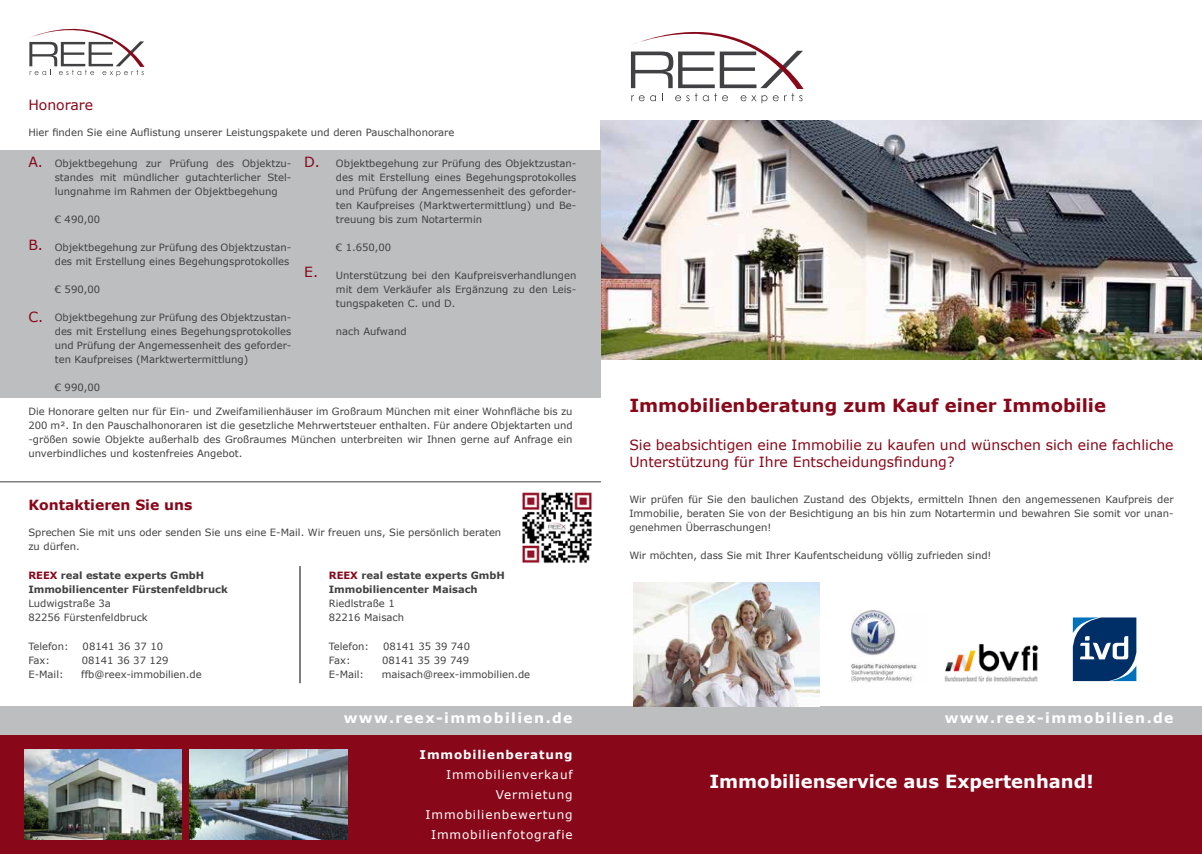
<style>
.page{position:relative;width:1202px;height:854px;background:#fff}
.page>*{position:absolute;margin:0;border:0;box-sizing:border-box;transform-origin:0 0}
.t1{font:700 18px "Verdana";color:#880719}
.t2{font:700 18px "Verdana";color:#fff}
.t3{font:14px/16.8px "Verdana";color:#880719}
.t4{font:700 14px "Verdana";letter-spacing:.1em;color:#fff}
.t5{font:700 14px "Verdana";color:#880719}
.t6{font:12px/20.1px "Verdana";letter-spacing:.07em;color:#fff;text-align:right}
.t7{font:700 12px "Verdana";letter-spacing:.07em;color:#fff}
.t8{font:10px/14px "Verdana";color:#414042;text-align:justify}
.t9{font:700 10px/14px "Verdana";color:#414042}
.s1{color:#880719}
</style>
<div class="page">
<svg style="left:630px;top:31px;width:174px;height:72px"></svg>
<img style="left:601px;top:120px;width:601px;height:239px">
<svg style="left:1073px;top:617px;width:63px;height:63px;background:#2a5585"></svg>
<img style="left:944px;top:644px;width:95px;height:38px">
<img style="left:851px;top:610px;width:66px;height:72px">
<div style="left:0;top:150px;width:601px;height:248px;background:#bcbec0"></div>
<hr style="left:299px;top:566px;width:1px;height:117px;background:#000">
<svg style="left:29px;top:28px;width:116px;height:48px"></svg>
<hr style="left:0;top:481px;width:601px;height:1px;background:#414042">
<div style="left:0;top:734px;width:1202px;height:119px;background:#880719"></div>
<div style="left:0;top:706px;width:1202px;height:28px;background:#bcbec0"></div>
<img style="left:633px;top:582px;width:186px;height:124px">
<img style="left:24px;top:749px;width:157px;height:90px">
<img style="left:190px;top:749px;width:157px;height:90px">
<img style="left:522px;top:492px;width:70px;height:71px">
<h2 class="t3" style="left:28px;top:96px;width:66px">Honorare</h2>
<p class="t8" style="left:28px;top:125px;width:428px">Hier finden Sie eine Auflistung unserer Leistungspakete und deren Pauschalhonorare</p>
<h2 class="t3" style="left:28px;top:153px;width:16px">A.</h2>
<h2 class="t3" style="left:304px;top:153px;width:17px">D.</h2>
<p class="t8" style="left:55px;top:156px;width:238px">Objektbegehung zur Prüfung des Objektzu&shy;standes mit mündlicher gutachterlicher Stel&shy;lungnahme im Rahmen der Objektbegehung</p>
<p class="t8" style="left:55px;top:212px;width:47px">€ 490,00</p>
<p class="t8" style="left:55px;top:240px;width:238px">Objektbegehung zur Prüfung des Objektzustan&shy;des mit Erstellung eines Begehungsprotokolles</p>
<p class="t8" style="left:55px;top:282px;width:47px">€ 590,00</p>
<p class="t8" style="left:55px;top:310px;width:238px">Objektbegehung zur Prüfung des Objektzustan&shy;des mit Erstellung eines Begehungsprotokolles und Prüfung der Angemessenheit des geforder&shy;ten Kaufpreises (Marktwertermittlung)</p>
<p class="t8" style="left:55px;top:380px;width:47px">€ 990,00</p>
<p class="t8" style="left:336px;top:156px;width:242px">Objektbegehung zur Prüfung des Objektzustan&shy;des mit Erstellung eines Begehungsprotokolles und Prüfung der Angemessenheit des geforder&shy;ten Kaufpreises (Marktwertermittlung) und Be&shy;treuung bis zum Notartermin</p>
<p class="t8" style="left:336px;top:240px;width:57px">€ 1.650,00</p>
<p class="t8" style="left:336px;top:268px;width:242px">Unterstützung bei den Kaufpreisverhandlungen mit dem Verkäufer als Ergänzung zu den Leis&shy;tungspaketen C. und D.</p>
<p class="t8" style="left:336px;top:324px;width:72px">nach Aufwand</p>
<h2 class="t3" style="left:28px;top:236px;width:16px">B.</h2>
<h2 class="t3" style="left:304px;top:263px;width:15px">E.</h2>
<h2 class="t3" style="left:28px;top:308px;width:16px">C.</h2>
<h1 class="t1" style="left:629px;top:392px;width:478px">Immobilienberatung zum Kauf einer Immobilie</h1>
<h2 class="t3" style="left:629px;top:436px;width:546px">Sie beabsichtigen eine Immobilie zu kaufen und wünschen sich eine fachliche<br>Unterstützung für Ihre Entscheidungsfindung?</h2>
<p class="t8" style="left:629px;top:492px;width:546px">Wir prüfen für Sie den baulichen Zustand des Objekts, ermitteln Ihnen den angemessenen Kaufpreis der Immobilie, beraten Sie von der Besichtigung an bis hin zum Notartermin und bewahren Sie somit vor unan&shy;genehmen Überraschungen!</p>
<p class="t8" style="left:629px;top:548px;width:364px">Wir möchten, dass Sie mit Ihrer Kaufentscheidung völlig zufrieden sind!</p>
<p class="t8" style="left:28px;top:404px;width:546px">Die Honorare gelten nur für Ein- und Zweifamilienhäuser im Großraum München mit einer Wohnfläche bis zu 200 m². In den Pauschalhonoraren ist die gesetzliche Mehrwertsteuer enthalten. Für andere Objektarten und -größen sowie Objekte außerhalb des Großraumes München unterbreiten wir Ihnen gerne auf Anfrage ein unverbindliches und kostenfreies Angebot.</p>
<h2 class="t5" style="left:28px;top:495px;width:166px">Kontaktieren Sie uns</h2>
<p class="t8" style="left:28px;top:525px;width:474px">Sprechen Sie mit uns oder senden Sie uns eine E-Mail. Wir freuen uns, Sie persönlich beraten zu dürfen.</p>
<p class="t9" style="left:28px;top:568px;width:201px"><span class="s1">REEX</span> real estate experts GmbH<br>Immobiliencenter Fürstenfeldbruck</p>
<p class="t8" style="left:28px;top:596px;width:121px">Ludwigstraße 3a<br>82256 Fürstenfeldbruck</p>
<p class="t8" style="left:28px;top:638px;width:42px">Telefon:</p>
<p class="t8" style="left:83px;top:638px;width:82px">08141 36 37 10</p>
<p class="t8" style="left:28px;top:652px;width:23px">Fax:</p>
<p class="t8" style="left:82px;top:652px;width:88px">08141 36 37 129</p>
<p class="t8" style="left:28px;top:666px;width:37px">E-Mail:</p>
<p class="t8" style="left:81px;top:666px;width:122px">ffb@reex-immobilien.de</p>
<p class="t9" style="left:329px;top:568px;width:177px"><span class="s1">REEX</span> real estate experts GmbH<br>Immobiliencenter Maisach</p>
<p class="t8" style="left:329px;top:596px;width:77px">Riedlstraße 1<br>82216 Maisach</p>
<p class="t8" style="left:329px;top:638px;width:42px">Telefon:</p>
<p class="t8" style="left:383px;top:638px;width:88px">08141 35 39 740</p>
<p class="t8" style="left:329px;top:652px;width:23px">Fax:</p>
<p class="t8" style="left:382px;top:652px;width:88px">08141 35 39 749</p>
<p class="t8" style="left:329px;top:666px;width:37px">E-Mail:</p>
<p class="t8" style="left:382px;top:666px;width:150px">maisach@reex-immobilien.de</p>
<h2 class="t4" style="left:344px;top:708px;width:230px">www.reex-immobilien.de</h2>
<h2 class="t4" style="left:945px;top:708px;width:230px">www.reex-immobilien.de</h2>
<p class="t7" style="left:420px;top:745px;width:154px">Immobilienberatung</p>
<p class="t6" style="left:426px;top:764px;width:149px">Immobilienverkauf<br>Vermietung<br>Immobilienbewertung<br>Immobilienfotografie</p>
<h1 class="t2" style="left:709px;top:768px;width:386px">Immobilienservice aus Expertenhand!</h1>
</div>
